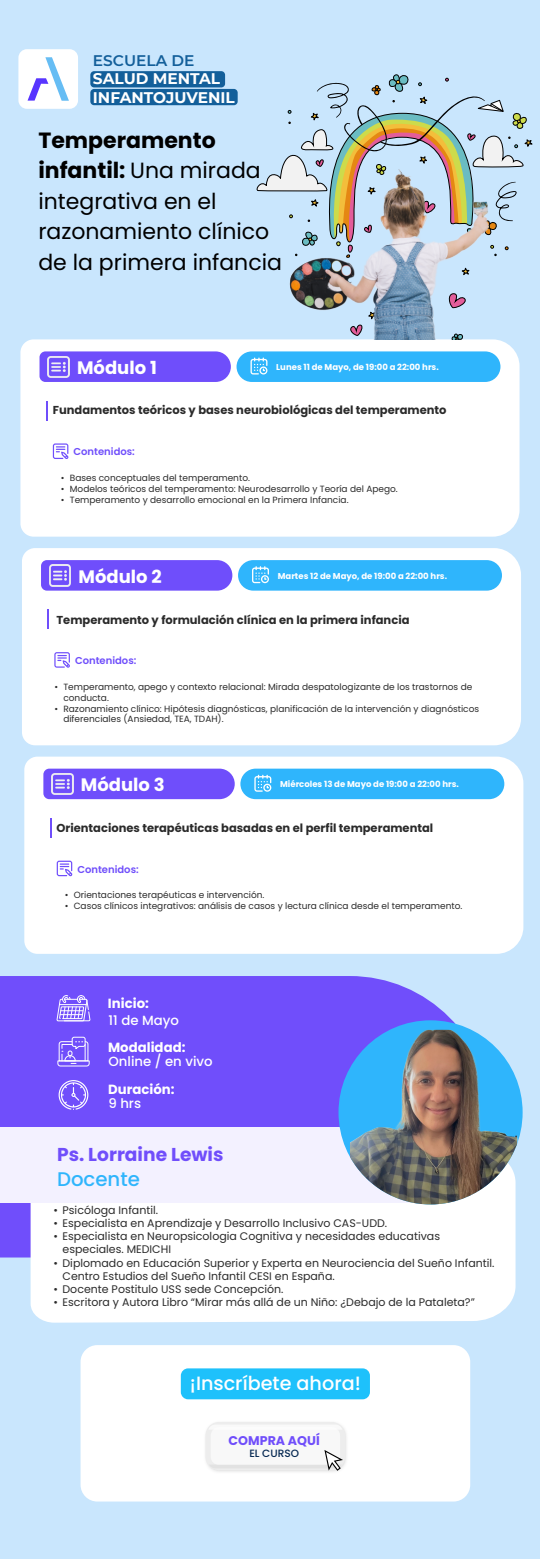
<style>
.page{position:relative;width:540px;height:1559px;background:#c9e6fd}
.page>*{position:absolute;margin:0;border:0;box-sizing:border-box;transform-origin:0 0}
.t1{font:22px/30.5px "Poppins";color:#000}
.t2{font:500 19.75px "Poppins";color:#2fb5fc}
.t3{font:500 19.2px "Poppins";color:#fff}
.t4{font:700 18.65px "Poppins";color:#704efb}
.t5{font:700 18px "Poppins";color:#fff}
.t6{font:700 15.35px/18.4px "Montserrat";color:#fff}
.t7{font:600 15.35px "Montserrat";color:#135f9a}
.t8{font:700 13.3px "Poppins";color:#fff}
.t9{font:500 13.3px "Poppins";color:#fff}
.t10{font:700 12.65px "Poppins";color:#704efb}
.t11{font:700 11.5px "Poppins";color:#2b2b2b}
.t12{font:11px/13.2px "Poppins";color:#2b2b2b}
.t13{font:500 10.55px "Poppins";color:#072952}
.t14{font:600 10px "Poppins";color:#6f4efb}
.t15{font:9px/10.8px "Poppins";color:#2b2b2b}
.t16{font:700 8.5px "Poppins";color:#fff}
.s1{font-weight:700}
</style>
<div class="page">
<div style="left:20px;top:339px;width:500px;height:198px;background:#fff"></div>
<svg style="left:53px;top:443px;width:15px;height:16px"></svg>
<svg style="left:46px;top:401px;width:1px;height:19px"></svg>
<svg style="left:40px;top:351px;width:191px;height:31px;background:#7556fb"></svg>
<div style="left:237px;top:351px;width:263px;height:31px;background:#2fb5fc;border-radius:15px"></div>
<svg style="left:251px;top:357px;width:16px;height:17px"></svg>
<img style="left:48px;top:356px;width:21px;height:21px">
<div style="left:22px;top:548px;width:499px;height:197px;background:#fff"></div>
<svg style="left:54px;top:652px;width:16px;height:16px"></svg>
<svg style="left:48px;top:609px;width:1px;height:20px"></svg>
<div style="left:41px;top:560px;width:191px;height:30px;background:#6f4efb"></div>
<div style="left:238px;top:560px;width:264px;height:30px;background:#2fb5fc;border-radius:15px"></div>
<svg style="left:252px;top:566px;width:17px;height:17px"></svg>
<img style="left:49px;top:565px;width:22px;height:21px">
<div style="left:24px;top:756px;width:499px;height:198px;background:#fff"></div>
<svg style="left:57px;top:860px;width:15px;height:16px"></svg>
<svg style="left:50px;top:818px;width:1px;height:20px"></svg>
<svg style="left:43px;top:768px;width:192px;height:31px;background:#7657fb"></svg>
<div style="left:240px;top:768px;width:264px;height:31px;background:#2fb5fc;border-radius:15px"></div>
<svg style="left:254px;top:775px;width:17px;height:17px"></svg>
<img style="left:52px;top:773px;width:21px;height:21px">
<div style="left:81px;top:1345px;width:389px;height:156px;background:#fff;border-radius:17px"></div>
<div style="left:181px;top:1368px;width:189px;height:31px;background:#1ec1fb;border-radius:7px"></div>
<img style="left:213px;top:1431px;width:134px;height:41px">
<svg style="left:205px;top:1422px;width:140px;height:48px"></svg>
<div style="left:0;top:976px;width:455px;height:281px;background:#704efb"></div>
<div style="left:31px;top:1203px;width:485px;height:119px;background:#fff"></div>
<div style="left:0;top:1127px;width:444px;height:76px;background:#f3f1ff"></div>
<div style="left:339px;top:1020px;width:184px;height:184px;background:#2fb5fc;border-radius:50%"></div>
<img style="left:350px;top:1030px;width:168px;height:174px">
<svg style="left:57px;top:995px;width:34px;height:26px"></svg>
<svg style="left:59px;top:1080px;width:29px;height:30px"></svg>
<svg style="left:57px;top:1036px;width:33px;height:30px"></svg>
<div style="left:18px;top:49px;width:60px;height:60px;background:#fff;border-radius:8px"></div>
<svg style="left:28px;top:57px;width:41px;height:44px"></svg>
<div style="left:90px;top:71px;width:135px;height:16px;background:#135f9a;border-radius:4px"></div>
<div style="left:90px;top:89px;width:148px;height:16px;background:#135f9a;border-radius:4px"></div>
<svg style="left:257px;top:74px;width:276px;height:183px"></svg>
<img style="left:289px;top:169px;width:200px;height:170px">
<h3 class="t7" style="left:93px;top:49px;width:103px">ESCUELA DE</h3>
<h3 class="t6" style="left:93px;top:69px;width:143px">SALUD MENTAL<br>INFANTOJUVENIL</h3>
<h1 class="t1" style="left:38px;top:125px;width:245px"><span class="s1">Temperamento infantil:</span> Una mirada integrativa en el razonamiento clínico de la primera infancia</h1>
<h3 class="t5" style="left:77px;top:357px;width:81px">Módulo 1</h3>
<p class="t16" style="left:276px;top:362px;width:164px">Lunes 11 de Mayo, de 19:00 a 22:00 hrs.</p>
<p class="t11" style="left:53px;top:404px;width:395px">Fundamentos teóricos y bases neurobiológicas del temperamento</p>
<p class="t14" style="left:74px;top:446px;width:63px">Contenidos:</p>
<p class="t15" style="left:61px;top:473px;width:191px">• Bases conceptuales del temperamento.</p>
<p class="t15" style="left:61px;top:483px;width:339px">• Modelos teóricos del temperamento: Neurodesarrollo y Teoría del Apego.</p>
<p class="t15" style="left:61px;top:494px;width:289px">• Temperamento y desarrollo emocional en la Primera Infancia.</p>
<h3 class="t5" style="left:79px;top:566px;width:85px">Módulo 2</h3>
<p class="t16" style="left:278px;top:571px;width:171px">Martes 12 de Mayo, de 19:00 a 22:00 hrs.</p>
<p class="t11" style="left:56px;top:613px;width:355px">Temperamento y formulación clínica en la primera infancia</p>
<p class="t14" style="left:75px;top:655px;width:63px">Contenidos:</p>
<p class="t15" style="left:63px;top:681px;width:411px;text-indent:-9px">• Temperamento, apego y contexto relacional: Mirada despatologizante de los trastornos de conducta.</p>
<p class="t15" style="left:63px;top:703px;width:417px;text-indent:-9px">• Razonamiento clínico: Hipótesis diagnósticas, planificación de la intervención y diagnósticos diferenciales (Ansiedad, TEA, TDAH).</p>
<h3 class="t5" style="left:81px;top:774px;width:85px">Módulo 3</h3>
<p class="t16" style="left:280px;top:779px;width:180px">Miércoles 13 de Mayo de 19:00 a 22:00 hrs.</p>
<p class="t11" style="left:56px;top:821px;width:378px">Orientaciones terapéuticas basadas en el perfil temperamental</p>
<p class="t14" style="left:77px;top:863px;width:63px">Contenidos:</p>
<p class="t15" style="left:65px;top:890px;width:201px">• Orientaciones terapéuticas e intervención.</p>
<p class="t15" style="left:65px;top:901px;width:399px">• Casos clínicos integrativos: análisis de casos y lectura clínica desde el temperamento.</p>
<h3 class="t8" style="left:108px;top:995px;width:42px">Inicio:</h3>
<h3 class="t9" style="left:109px;top:1013px;width:72px">11 de Mayo</h3>
<h3 class="t8" style="left:108px;top:1039px;width:79px">Modalidad:</h3>
<h3 class="t9" style="left:109px;top:1053px;width:106px">Online / en vivo</h3>
<h3 class="t8" style="left:108px;top:1082px;width:68px">Duración:</h3>
<h3 class="t9" style="left:108px;top:1096px;width:34px">9 hrs</h3>
<h3 class="t4" style="left:57px;top:1143px;width:168px">Ps. Lorraine Lewis</h3>
<h2 class="t2" style="left:57px;top:1168px;width:84px">Docente</h2>
<p class="t12" style="left:54px;top:1203px;width:106px">• Psicóloga Infantil.</p>
<p class="t12" style="left:54px;top:1216px;width:335px">• Especialista en Aprendizaje y Desarrollo Inclusivo CAS-UDD.</p>
<p class="t12" style="left:63px;top:1230px;width:379px;text-indent:-9px">• Especialista en Neuropsicologia Cognitiva y necesidades educativas especiales. MEDICHI</p>
<p class="t12" style="left:63px;top:1256px;width:434px;text-indent:-9px">• Diplomado en Educación Superior y Experta en Neurociencia del Sueño Infantil.<br>Centro Estudios del Sueño Infantil CESI en España.</p>
<p class="t12" style="left:54px;top:1282px;width:232px">• Docente Postitulo USS sede Concepción.</p>
<p class="t12" style="left:54px;top:1296px;width:423px">• Escritora y Autora Libro “Mirar más allá de un Niño: ¿Debajo de la Pataleta?”</p>
<h3 class="t3" style="left:190px;top:1372px;width:173px">¡Inscríbete ahora!</h3>
<h3 class="t10" style="left:229px;top:1433px;width:93px">COMPRA AQUÍ</h3>
<p class="t13" style="left:249px;top:1447px;width:51px">EL CURSO</p>
</div>
